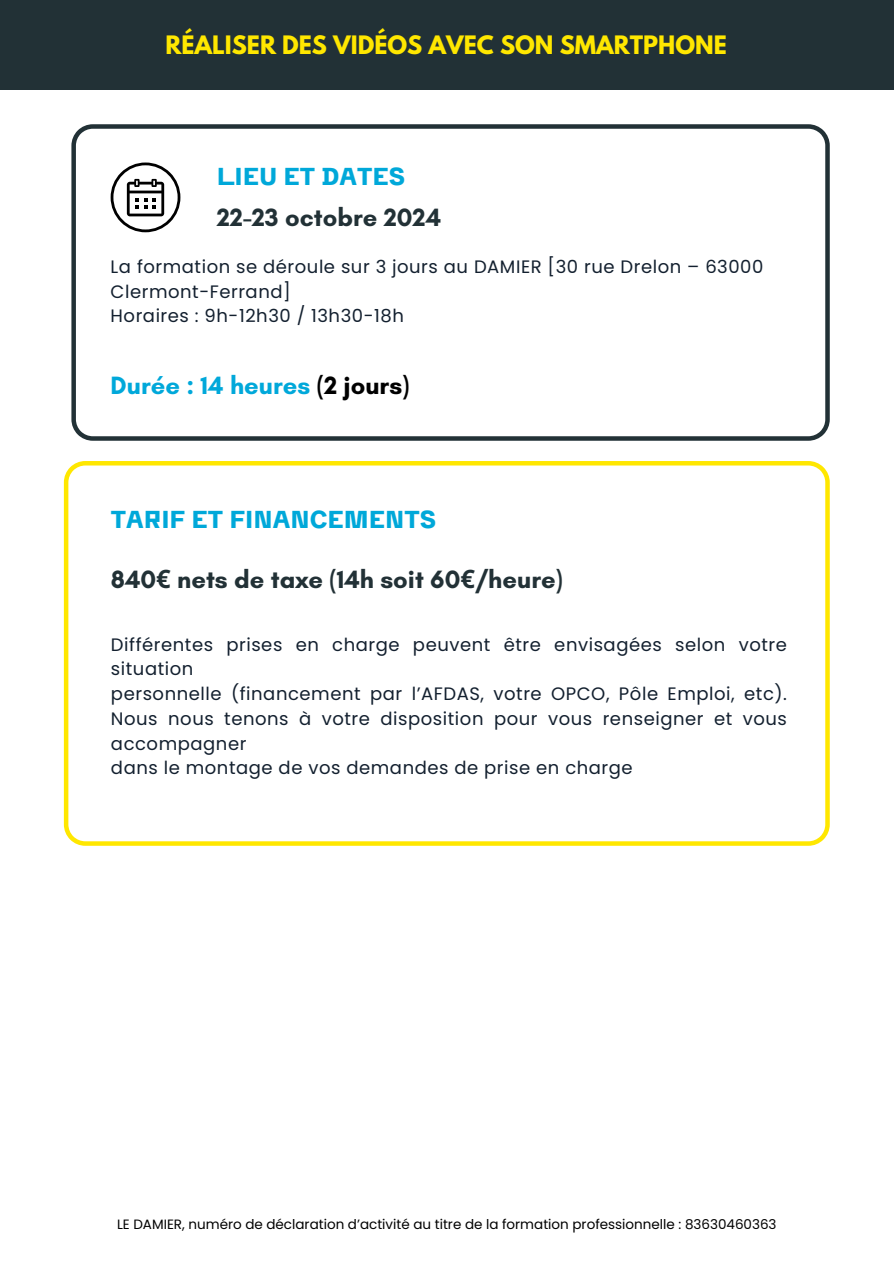
<style>
.page{position:relative;width:894px;height:1264px;background:#fff}
.page>*{position:absolute;margin:0;border:0;box-sizing:border-box;transform-origin:0 0}
.t1{font:700 25.5px "Glacial Indifference";color:#223136}
.t2{font:700 25.5px "Glacial Indifference";color:#00a8da}
.t3{font:700 24px "CA Saygon";color:#00a8d9}
.t4{font:700 22.5px "League Spartan";color:#ffe700}
.t5{font:18px/24.8px "Poppins";letter-spacing:.03em;color:#13202f}
.t6{font:13.5px "Poppins";color:#000}
.s1{color:#000}
.s2{font-family:"Noto Sans"}
</style>
<div class="page">
<div style="left:0;top:0;width:893px;height:89px;background:#223136"></div>
<svg style="left:71px;top:124px;width:758px;height:316px"></svg>
<svg style="left:111px;top:162px;width:69px;height:70px"></svg>
<svg style="left:64px;top:461px;width:765px;height:384px"></svg>
<p class="t4" style="left:165px;top:27px;width:563px">RÉALISER DES VIDÉOS AVEC SON SMARTPHONE</p>
<h2 class="t3" style="left:217px;top:156px;width:190px">LIEU ET DATES</h2>
<h1 class="t1" style="left:217px;top:202px;width:226px">22-23 octobre 2024</h1>
<p class="t5" style="left:111px;top:254px;width:654px">La formation se déroule sur 3 jours au DAMIER [30 rue Drelon – 63000<br>Clermont-Ferrand]<br>Horaires : 9h-12h30 / 13h30-18h</p>
<h1 class="t2" style="left:111px;top:369px;width:300px">Durée : 14 heures <span class="s1">(2 jours)</span></h1>
<h2 class="t3" style="left:111px;top:499px;width:326px">TARIF ET FINANCEMENTS</h2>
<h1 class="t1" style="left:111px;top:563px;width:453px">840<span class="s2">€</span> nets de taxe (14h soit 60<span class="s2">€</span>/heure)</h1>
<p class="t5" style="left:111px;top:632px;width:677px">Différentes prises en charge peuvent être envisagées selon votre situation<br>personnelle (financement par l’AFDAS, votre OPCO, Pôle Emploi, etc).<br>Nous nous tenons à votre disposition pour vous renseigner et vous accompagner<br>dans le montage de vos demandes de prise en charge</p>
<p class="t6" style="left:117px;top:1216px;width:660px">LE DAMIER, numéro de déclaration d’activité au titre de la formation professionnelle : 83630460363</p>
</div>
